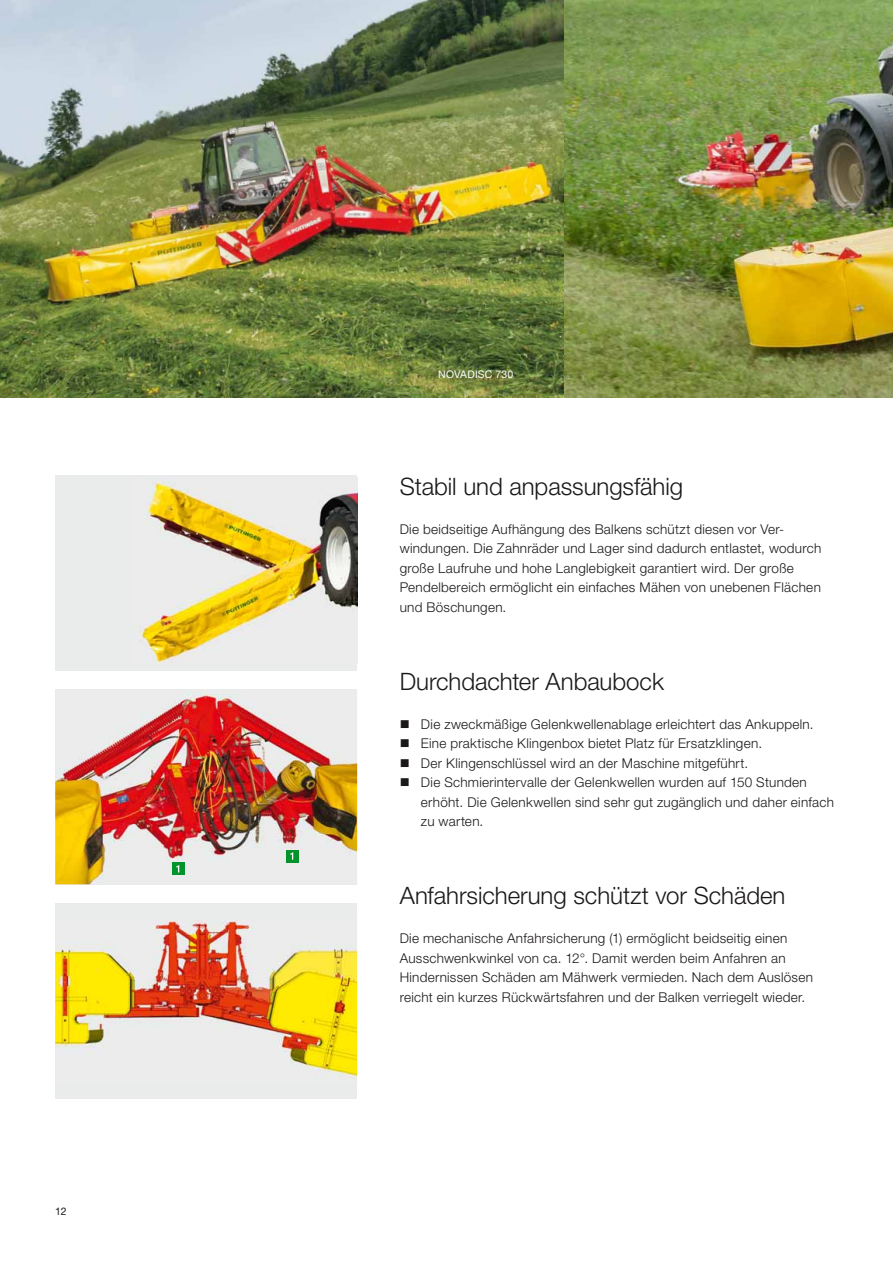
<style>
.page{position:relative;width:893px;height:1263px;background:#fff}
.page>*{position:absolute;margin:0;border:0;box-sizing:border-box;transform-origin:0 0}
.t1{font:300 24px "Helvetica Neue LTW1 G";color:#1b1819}
.t2{font:300 13.5px/19.5px "Helvetica Neue LTW1 G";letter-spacing:.02em;color:#1b1819}
.t3{font:10.5px "Helvetica Neue LTW1 G";letter-spacing:.02em;color:#fff}
.t4{font:10.5px "Helvetica Neue LTW1 G";color:#1b1819}
</style>
<div class="page">
<img style="left:563px;top:0;width:330px;height:397px">
<img style="left:0;top:0;width:309px;height:218px">
<img style="left:309px;top:0;width:254px;height:296px">
<img style="left:0;top:218px;width:353px;height:179px">
<img style="left:343px;top:296px;width:220px;height:101px">
<div style="left:55px;top:903px;width:302px;height:195px;background:#eaebeb"></div>
<img style="left:55px;top:919px;width:302px;height:160px">
<img style="left:55px;top:689px;width:302px;height:195px">
<div style="left:55px;top:475px;width:302px;height:195px;background:#eaebeb"></div>
<img style="left:135px;top:477px;width:222px;height:186px">
<div style="left:286px;top:850px;width:12px;height:12px;background:#00942a"></div>
<svg style="left:290px;top:852px;width:3px;height:8px"></svg>
<div style="left:172px;top:862px;width:12px;height:13px;background:#00942a"></div>
<svg style="left:176px;top:865px;width:3px;height:7px"></svg>
<p class="t4" style="left:55px;top:1207px;width:13px">12</p>
<p class="t3" style="left:438px;top:370px;width:77px">NOVADISC 730</p>
<h1 class="t1" style="left:400px;top:477px;width:285px">Stabil und anpassungsfähig</h1>
<p class="t2" style="left:400px;top:521px;width:423px">Die beidseitige Aufhängung des Balkens schützt diesen vor Ver&shy;windungen. Die Zahnräder und Lager sind dadurch entlastet, wodurch große Laufruhe und hohe Langlebigkeit garantiert wird. Der große Pendelbereich ermöglicht ein einfaches Mähen von unebenen Flächen und Böschungen.</p>
<h1 class="t1" style="left:400px;top:672px;width:266px">Durchdachter Anbaubock</h1>
<p class="t2" style="left:421px;top:716px;width:414px">Die zweckmäßige Gelenkwellenablage erleichtert das Ankuppeln.<br>Eine praktische Klingenbox bietet Platz für Ersatzklingen.<br>Der Klingenschlüssel wird an der Maschine mitgeführt.<br>Die Schmierintervalle der Gelenkwellen wurden auf 150 Stunden erhöht. Die Gelenkwellen sind sehr gut zugänglich und daher einfach zu warten.</p>
<h1 class="t1" style="left:400px;top:887px;width:387px">Anfahrsicherung schützt vor Schäden</h1>
<p class="t2" style="left:400px;top:930px;width:415px">Die mechanische Anfahr sicherung (1) ermöglicht beidseitig einen Ausschwenk winkel von ca. 12°. Damit werden beim Anfahren an Hindernissen Schäden am Mähwerk vermieden. Nach dem Auslösen reicht ein kurzes Rückwärts fahren und der Balken verriegelt wieder.</p>
</div>
